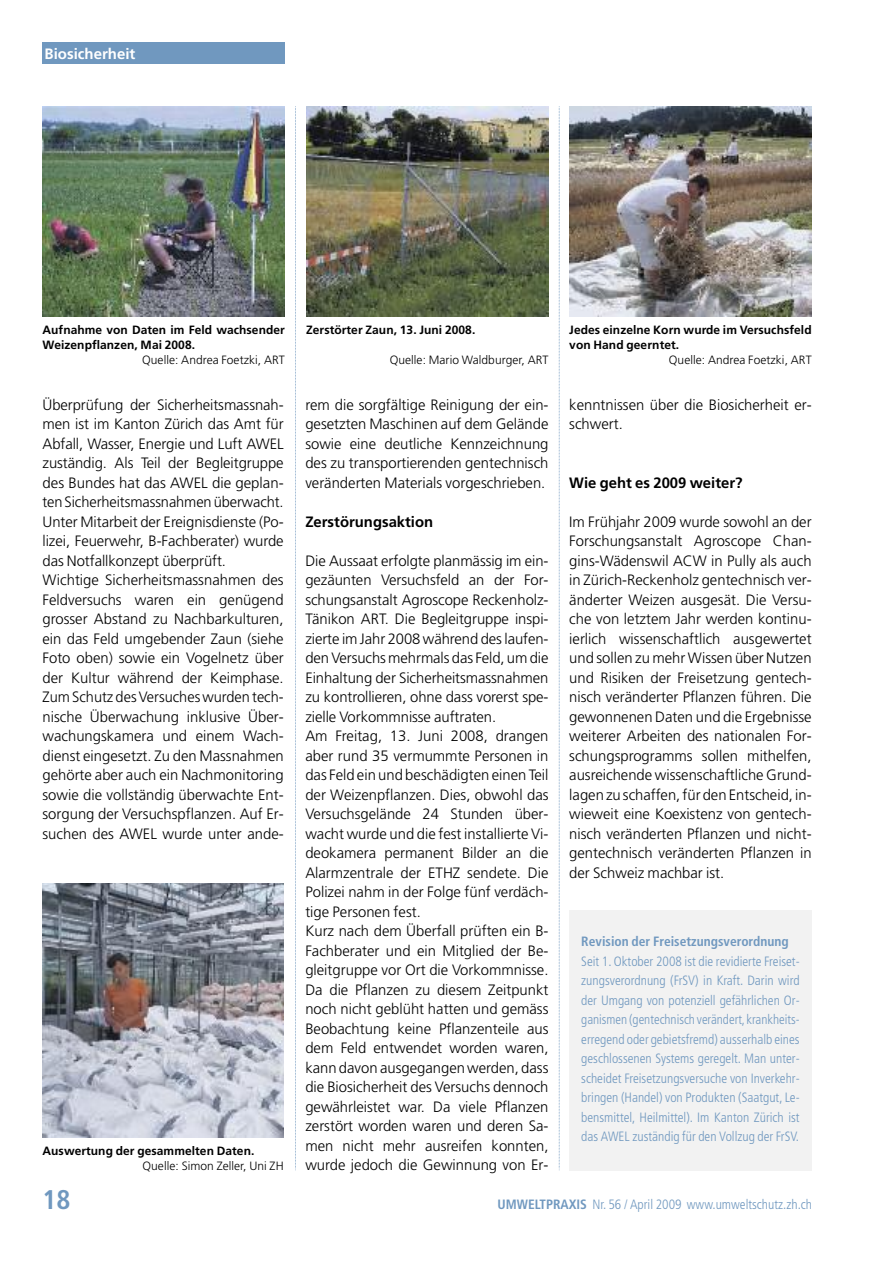
<style>
.page{position:relative;width:893px;height:1263px;background:#fff}
.page>*{position:absolute;margin:0;border:0;box-sizing:border-box;transform-origin:0 0}
.t1{font:700 condensed 27px "Frutiger LT Std";color:#7098bf}
.t2{font:300 15px/19.5px "Frutiger LT Std";color:#000}
.t3{font:700 15px "Frutiger LT Std";color:#000}
.t4{font:700 15px "Frutiger LT Std";color:#fff}
.t5{font:300 condensed 13.5px/19.5px "Frutiger LT Std";color:#7098bf;text-align:justify}
.t6{font:700 condensed 13.5px "Frutiger LT Std";color:#7098bf}
.t7{font:700 12px/15px "Frutiger LT Std";letter-spacing:.005em;color:#000}
.t8{font:300 12px "Frutiger LT Std";letter-spacing:.005em;color:#000}
.s1{font-weight:700}
</style>
<div class="page">
<svg style="left:559px;top:106px;width:1px;height:1064px"></svg>
<svg style="left:295px;top:106px;width:1px;height:1064px"></svg>
<div style="left:43px;top:43px;width:242px;height:21px;background:#7098bf"></div>
<div style="left:569px;top:910px;width:243px;height:260px;background:#f2f2f2"></div>
<img style="left:306px;top:106px;width:243px;height:210px">
<img style="left:569px;top:106px;width:243px;height:210px">
<img style="left:43px;top:883px;width:241px;height:254px">
<img style="left:43px;top:106px;width:242px;height:210px">
<p class="t4" style="left:45px;top:47px;width:92px">Biosicherheit</p>
<p class="t7" style="left:43px;top:323px;width:244px">Aufnahme von Daten im Feld wachsender<br>Weizenpflanzen, Mai 2008.</p>
<p class="t8" style="left:142px;top:355px;width:144px">Quelle: Andrea Foetzki, ART</p>
<p class="t7" style="left:306px;top:323px;width:171px">Zerstörter Zaun, 13. Juni 2008.</p>
<p class="t8" style="left:390px;top:355px;width:160px">Quelle: Mario Waldburger, ART</p>
<p class="t2" style="left:43px;top:396px;width:243px">Überprüfung der Sicherheitsmassnah&shy;men ist im Kanton Zürich das Amt für Abfall, Wasser, Energie und Luft AWEL zuständig. Als Teil der Begleitgruppe des Bundes hat das AWEL die geplan&shy;tenSicherheitsmassnahmenüberwacht.<br>Unter Mitarbeit der Ereignisdienste (Po&shy;lizei, Feuerwehr, B-Fachberater) wurde das Notfallkonzept überprüft.<br>Wichtige Sicherheitsmassnahmen des Feldversuchs waren ein genügend grosser Abstand zu Nachbarkulturen, ein das Feld umgebender Zaun (siehe Foto oben) sowie ein Vogelnetz über der Kultur während der Keimphase.<br>Zum Schutz desVersucheswurden tech&shy;nische Überwachung inklusive Über&shy;wachungskamera und einem Wach&shy;dienst eingesetzt. Zu den Massnahmen gehörte aber auch ein Nachmonitoring sowie die vollständig überwachte Ent&shy;sorgung der Versuchspflanzen. Auf Er&shy;suchen des AWEL wurde unter ande-</p>
<p class="t2" style="left:305px;top:396px;width:245px;text-align:justify">rem die sorgfältige Reinigung der ein&shy;gesetzten Maschinen auf dem Gelände sowie eine deutliche Kennzeichnung des zu transportierenden gentechnisch veränderten Materials vorgeschrieben.</p>
<p class="t3" style="left:305px;top:515px;width:129px">Zerstörungsaktion</p>
<p class="t2" style="left:305px;top:552px;width:245px">Die Aussaat erfolgte planmässig im ein&shy;gezäunten Versuchsfeld an der For&shy;schungsanstalt Agroscope Reckenholz-Tänikon ART. Die Begleitgruppe inspi&shy;zierte im Jahr 2008 während des laufen&shy;denVersuchs mehrmals das Feld, um die Einhaltung der Sicherheitsmassnahmen zu kontrollieren, ohne dass vorerst spe&shy;zielle Vorkommnisse auftraten.<br>Am Freitag, 13. Juni 2008, drangen aber rund 35 vermummte Personen in das Feld ein und beschädigten einen Teil der Weizenpflanzen. Dies, obwohl das Versuchsgelände 24 Stunden über&shy;wacht wurde und die fest installierte Vi&shy;deokamera permanent Bilder an die Alarmzentrale der ETHZ sendete. Die Polizei nahm in der Folge fünf verdäch&shy;tige Personen fest.<br>Kurz nach dem Überfall prüften ein B-Fachberater und ein Mitglied der Be&shy;gleitgruppe vor Ort die Vorkommnisse.<br>Da die Pflanzen zu diesem Zeitpunkt noch nicht geblüht hatten und gemäss Beobachtung keine Pflanzenteile aus dem Feld entwendet worden waren, kann davon ausgegangenwerden, dass die Biosicherheit des Versuchs dennoch gewährleistet war. Da viele Pflanzen zerstört worden waren und deren Sa&shy;men nicht mehr ausreifen konnten, wurde jedoch die Gewinnung von Er-</p>
<p class="t7" style="left:43px;top:1144px;width:213px">Auswertung der gesammelten Daten.</p>
<p class="t8" style="left:143px;top:1161px;width:143px">Quelle: Simon Zeller, Uni ZH</p>
<p class="t7" style="left:569px;top:323px;width:244px">Jedes einzelne Korn wurde im Versuchsfeld von Hand geerntet.</p>
<p class="t8" style="left:669px;top:355px;width:144px">Quelle: Andrea Foetzki, ART</p>
<p class="t2" style="left:569px;top:396px;width:244px">kenntnissen über die Biosicherheit er&shy;schwert.</p>
<p class="t3" style="left:569px;top:476px;width:175px">Wie geht es 2009 weiter?</p>
<p class="t2" style="left:569px;top:513px;width:244px;text-align:justify">Im Frühjahr 2009 wurde sowohl an der Forschungsanstalt Agroscope Chan&shy;gins-Wädenswil ACW in Pully als auch in Zürich-Reckenholz gentechnisch ver&shy;änderter Weizen ausgesät. Die Versu&shy;che von letztem Jahr werden kontinu&shy;ierlich wissenschaftlich ausgewertet und sollen zu mehr Wissen über Nutzen und Risiken der Freisetzung gentech&shy;nisch veränderter Pflanzen führen. Die gewonnenen Daten und die Ergebnisse weiterer Arbeiten des nationalen For&shy;schungsprogramms sollen mithelfen, ausreichende wissenschaftliche Grund&shy;lagen zu schaffen,für den Entscheid, in&shy;wieweit eine Koexistenz von gentech&shy;nisch veränderten Pflanzen und nicht&shy;gentechnisch veränderten Pflanzen in der Schweiz machbar ist.</p>
<p class="t6" style="left:581px;top:936px;width:209px">Revision der Freisetzungsverordnung</p>
<p class="t5" style="left:581px;top:952px;width:220px">Seit 1. Oktober 2008 ist die revidierte Freiset&shy;zungsverordnung (FrSV) in Kraft. Darin wird der Umgang von potenziell gefährlichen Or&shy;ganismen (gentechnisch verändert,krankheits&shy;erregend oder gebietsfremd) ausserhalb eines geschlossenen Systems geregelt. Man unter&shy;scheidet Freisetzungsversuche von Inverkehr&shy;bringen (Handel) von Produkten (Saatgut,Le&shy;bensmittel, Heilmittel). Im Kanton Zürich ist das AWEL zuständig für den Vollzug der FrSV.</p>
<h1 class="t1" style="left:43px;top:1189px;width:30px">18</h1>
<p class="t5" style="left:498px;top:1196px;width:316px"><span class="s1">UMWELTPRAXIS</span> Nr. 56 / April 2009 www.umweltschutz.zh.ch</p>
</div>
